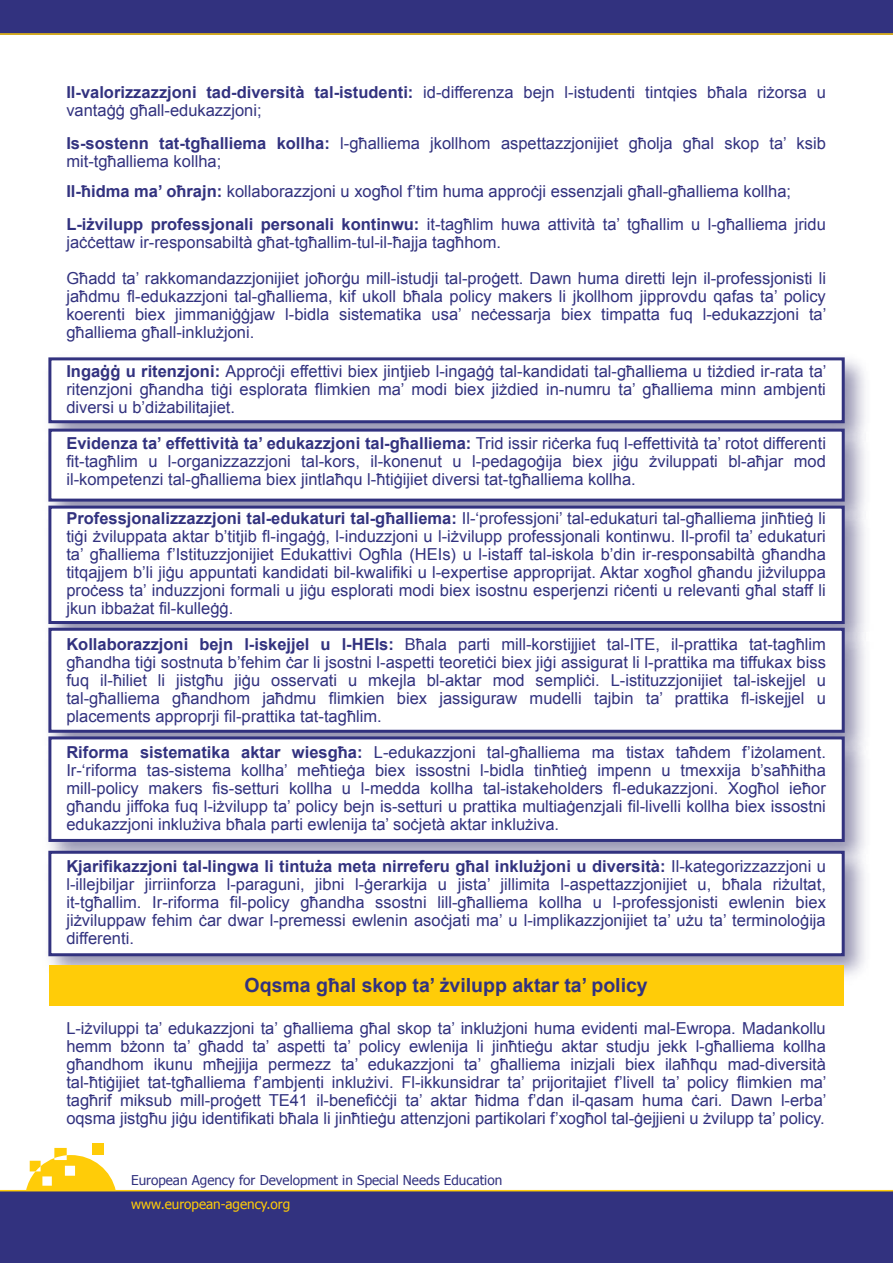
<style>
.page{position:relative;width:893px;height:1263px;background:#fff}
.page>*{position:absolute;margin:0;border:0;box-sizing:border-box;transform-origin:0 0}
.t1{font:700 19.5px "Arial";color:#32327f}
.t2{font:16.5px/18px "Arial";color:#32327f;text-align:justify}
.t3{font:13.5px "Tahoma";color:#32327f}
.t4{font:13.5px "Tahoma";color:#ffcc08}
.s1{font-weight:700}
</style>
<div class="page">
<div style="left:0;top:0;width:893px;height:34px;background:#32327f"></div>
<div style="left:0;top:1191px;width:893px;height:72px;background:#32327f"></div>
<div style="left:48px;top:357px;width:797px;height:66px;background:#fff;border:3px solid #32327f"></div>
<img style="left:46px;top:417px;width:823px;height:77px">
<div style="left:48px;top:429px;width:797px;height:73px;background:#fff;border:3px solid #32327f"></div>
<img style="left:48px;top:494px;width:817px;height:122px">
<div style="left:48px;top:506px;width:797px;height:118px;background:#fff;border:3px solid #32327f"></div>
<img style="left:48px;top:616px;width:817px;height:108px">
<div style="left:48px;top:628px;width:797px;height:105px;background:#fff;border:3px solid #32327f"></div>
<img style="left:48px;top:724px;width:817px;height:115px">
<div style="left:48px;top:736px;width:797px;height:106px;background:#fff;border:3px solid #32327f"></div>
<img style="left:48px;top:839px;width:817px;height:138px">
<div style="left:48px;top:851px;width:797px;height:105px;background:#fff;border:3px solid #32327f"></div>
<div style="left:49px;top:965px;width:795px;height:41px;background:#ffcc08"></div>
<div style="left:92px;top:1143px;width:12px;height:11px;background:#ffcc08"></div>
<svg style="left:26px;top:1148px;width:90px;height:42px"></svg>
<hr style="left:0;top:1190px;width:893px;height:1px;background:#ffcc08">
<hr style="left:0;top:33px;width:893px;height:2px;background:#ffcc08">
<p class="t2" style="left:66px;top:83px;width:761px"><span class="s1">Il-valorizzazzjoni tad-diversità tal-istudenti:</span> id-differenza bejn l-istudenti tintqies bħala riżorsa u vantaġġ għall-edukazzjoni;</p>
<p class="t2" style="left:66px;top:134px;width:761px"><span class="s1">Is-sostenn tat-tgħalliema kollha:</span> l-għalliema jkollhom aspettazzjonijiet għolja għal skop ta’ ksib mit-tgħalliema kollha;</p>
<p class="t2" style="left:66px;top:175px;width:761px;line-height:33px"><span class="s1">Il-ħidma ma’ oħrajn:</span> kollaborazzjoni u xogħol f’tim huma approċji essenzjali għall-għalliema kollha;<br><span class="s1">L-iżvilupp professjonali personali kontinwu:</span> it-tagħlim huwa attività ta’ tgħallim u l-għalliema jridu</p>
<p class="t2" style="left:66px;top:224px;width:761px;line-height:36px">jaċċettaw ir-responsabiltà għat-tgħallim-tul-il-ħajja tagħhom.<br>Għadd ta’ rakkomandazzjonijiet joħorġu mill-istudji tal-proġett. Dawn huma diretti lejn il-professjonisti li</p>
<p class="t2" style="left:66px;top:287px;width:762px">jaħdmu fl-edukazzjoni tal-għalliema, kif ukoll bħala policy makers li jkollhom jipprovdu qafas ta’ policy koerenti biex jimmaniġġjaw l-bidla sistematika usa’ neċessarja biex timpatta fuq l-edukazzjoni ta’ għalliema għall-inklużjoni.</p>
<p class="t2" style="left:66px;top:362px;width:762px"><span class="s1">Ingaġġ u ritenzjoni:</span> Approċji effettivi biex jintjieb l-ingaġġ tal-kandidati tal-għalliema u tiżdied ir-rata ta’ ritenzjoni għandha tiġi esplorata flimkien ma’ modi biex jiżdied in-numru ta’ għalliema minn ambjenti diversi u b’diżabilitajiet.</p>
<p class="t2" style="left:66px;top:434px;width:761px"><span class="s1">Evidenza ta’ effettività ta’ edukazzjoni tal-għalliema:</span> Trid issir riċerka fuq l-effettività ta’ rotot differenti fit-tagħlim u l-organizzazzjoni tal-kors, il-konenut u l-pedagoġija biex jiġu żviluppati bl-aħjar mod il-kompetenzi tal-għalliema biex jintlaħqu l-ħtiġijiet diversi tat-tgħalliema kollha.</p>
<p class="t2" style="left:66px;top:509px;width:761px"><span class="s1">Professjonalizzazzjoni tal-edukaturi tal-għalliema:</span> Il-‘professjoni’ tal-edukaturi tal-għalliema jinħtieġ li tiġi żviluppata aktar b’titjib fl-ingaġġ, l-induzzjoni u l-iżvilupp professjonali kontinwu. Il-profil ta’ edukaturi ta’ għalliema f’Istituzzjonijiet Edukattivi Ogħla (HEIs) u l-istaff tal-iskola b’din ir-responsabiltà għandha titqajjem b’li jiġu appuntati kandidati bil-kwalifiki u l-expertise approprijat. Aktar xogħol għandu jiżviluppa proċess ta’ induzzjoni formali u jiġu esplorati modi biex isostnu esperjenzi riċenti u relevanti għal staff li jkun ibbażat fil-kulleġġ.</p>
<p class="t2" style="left:66px;top:635px;width:761px"><span class="s1">Kollaborazzjoni bejn l-iskejjel u l-HEIs:</span> Bħala parti mill-korstijjiet tal-ITE, il-prattika tat-tagħlim għandha tiġi sostnuta b’fehim ċar li jsostni l-aspetti teoretiċi biex jiġi assigurat li l-prattika ma tiffukax biss fuq il-ħiliet li jistgħu jiġu osservati u mkejla bl-aktar mod sempliċi. L-istituzzjonijiet tal-iskejjel u tal-għalliema għandhom jaħdmu flimkien biex jassiguraw mudelli tajbin ta’ prattika fl-iskejjel u placements approprji fil-prattika tat-tagħlim.</p>
<p class="t2" style="left:66px;top:743px;width:761px"><span class="s1">Riforma sistematika aktar wiesgħa:</span> L-edukazzjoni tal-għalliema ma tistax taħdem f’iżolament.<br>Ir-‘riforma tas-sistema kollha’ meħtieġa biex issostni l-bidla tinħtieġ impenn u tmexxija b’saħħitha mill-policy makers fis-setturi kollha u l-medda kollha tal-istakeholders fl-edukazzjoni. Xogħol ieħor għandu jiffoka fuq l-iżvilupp ta’ policy bejn is-setturi u prattika multiaġenzjali fil-livelli kollha biex issostni edukazzjoni inklużiva bħala parti ewlenija ta’ soċjetà aktar inklużiva.</p>
<p class="t2" style="left:66px;top:857px;width:761px"><span class="s1">Kjarifikazzjoni tal-lingwa li tintuża meta nirreferu għal inklużjoni u diversità:</span> Il-kategorizzazzjoni u l-illejbiljar jirriinforza l-paraguni, jibni l-ġerarkija u jista’ jillimita l-aspettazzjonijiet u, bħala riżultat, it-tgħallim. Ir-riforma fil-policy għandha ssostni lill-għalliema kollha u l-professjonisti ewlenin biex jiżviluppaw fehim ċar dwar l-premessi ewlenin asoċjati ma’ u l-implikazzjonijiet ta’ użu ta’ terminoloġija differenti.</p>
<h2 class="t1" style="left:245px;top:972px;width:405px">Oqsma għal skop ta’ żvilupp aktar ta’ policy</h2>
<p class="t2" style="left:66px;top:1019px;width:762px">L-iżviluppi ta’ edukazzjoni ta’ għalliema għal skop ta’ inklużjoni huma evidenti mal-Ewropa. Madankollu hemm bżonn ta’ għadd ta’ aspetti ta’ policy ewlenija li jinħtieġu aktar studju jekk l-għalliema kollha għandhom ikunu mħejjija permezz ta’ edukazzjoni ta’ għalliema inizjali biex ilaħħqu mad-diversità tal-ħtiġijiet tat-tgħalliema f’ambjenti inklużivi. Fl-ikkunsidrar ta’ prijoritajiet f’livell ta’ policy flimkien ma’ tagħrif miksub mill-proġett TE41 il-benefiċċji ta’ aktar ħidma f’dan il-qasam huma ċari. Dawn l-erba’ oqsma jistgħu jiġu identifikati bħala li jinħtieġu attenzjoni partikolari f’xogħol tal-ġejjieni u żvilupp ta’ policy.</p>
<p class="t3" style="left:131px;top:1171px;width:373px">European Agency for Development in Special Needs Education</p>
<p class="t4" style="left:131px;top:1195px;width:161px">www.european-agency.org</p>
</div>
